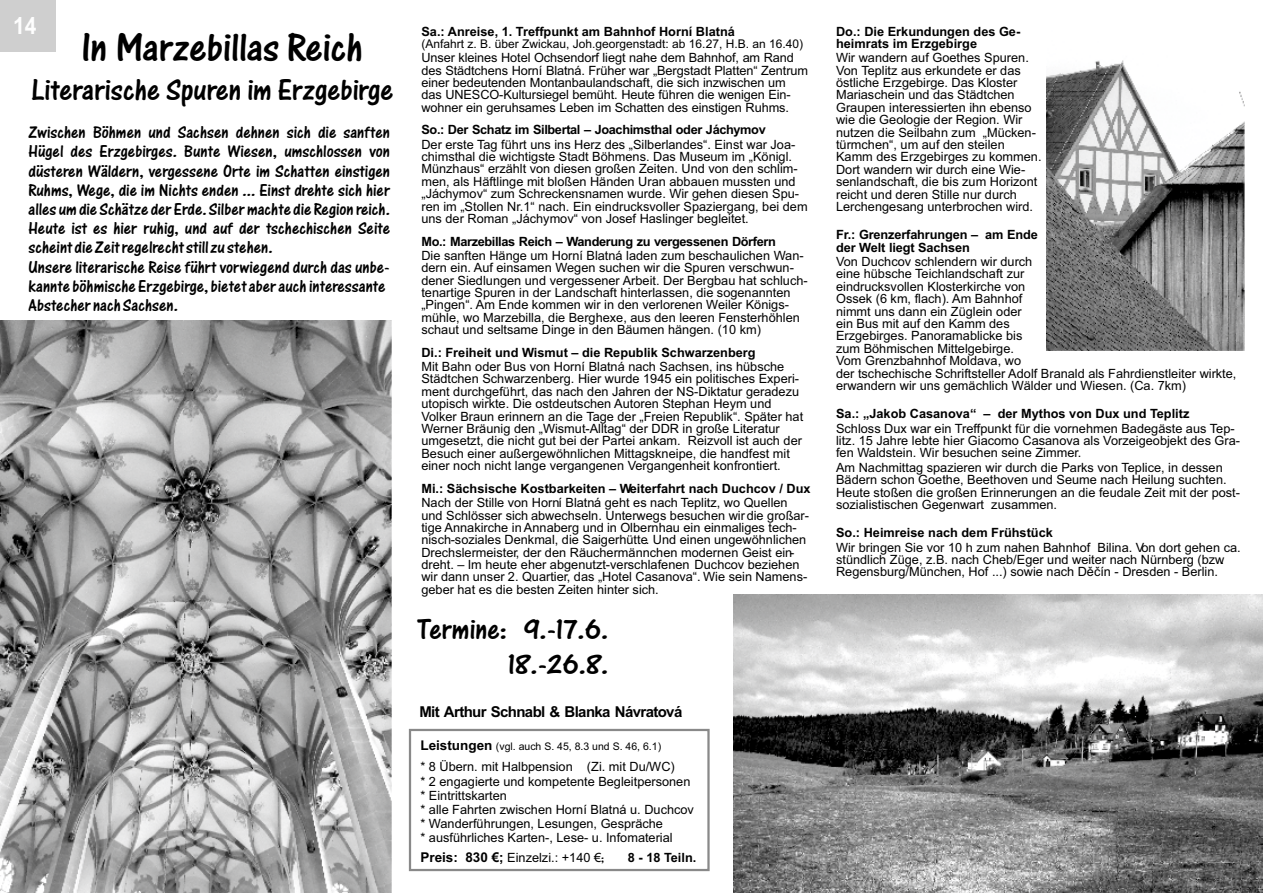
<style>
.page{position:relative;width:1263px;height:893px;background:#fff}
.page>*{position:absolute;margin:0;border:0;box-sizing:border-box;transform-origin:0 0}
.t1{font:42px "One Stroke Script LT";color:#000}
.t2{font:31.5px "One Stroke Script LT";color:#000}
.t3{font:30px/34.5px "One Stroke Script Let Plain";color:#000;text-align:right}
.t4{font:700 23.55px "Arial";color:#fefefe;scale:.89 1}
.t5{font:18px/19.2px "One Stroke Script LT";color:#000}
.t6{font:700 15px "Arial";letter-spacing:-.04em;color:#000}
.t7{font:12.75px/12.5px "Arial";color:#000}
.t8{font:700 12.75px/12.5px "Arial";color:#000}
.t9{font:700 12.75px "Arial";letter-spacing:-.03em;color:#000}
.t10{font:12px "Arial";color:#000}
.t11{font:10.5px "Arial";color:#000}
.s1{font-weight:700;font-size:13.5px}
.s2{font-family:"One Stroke Script LT"}
</style>
<div class="page">
<div style="left:0;top:0;width:55px;height:51px;background:#cfcfcf"></div>
<img style="left:733px;top:594px;width:530px;height:299px">
<img style="left:1047px;top:60px;width:197px;height:291px">
<div style="left:409px;top:729px;width:301px;height:142px;border:2px solid #898989"></div>
<img style="left:0;top:320px;width:392px;height:573px">
<h3 class="t4" style="left:13px;top:17px;width:28px">14</h3>
<h1 class="t1" style="left:81px;top:29px;width:283px">In Marzebillas Reich</h1>
<h2 class="t2" style="left:32px;top:76px;width:363px">Literarische Spuren im Erzgebirge</h2>
<p class="t5" style="left:29px;top:124px;width:363px">Zwischen Böhmen und Sachsen dehnen sich die sanften Hügel des Erzgebirges. Bunte Wiesen, umschlossen von düsteren Wäldern, vergessene Orte im Schatten einstigen Ruhms, Wege, die im Nichts enden ... Einst drehte sich hier alles um die Schätze der Erde. Silber machte die Region reich.<br>Heute ist es hier ruhig, und auf der tschechischen Seite scheint die Zeit regelrecht still zu stehen.<br>Unsere literarische Reise führt vorwiegend durch das unbe&shy;kannte böhmische Erzgebirge, bietet aber auch interessante Abstecher nach Sachsen.</p>
<p class="t8" style="left:421px;top:26px;width:315px">Sa.: Anreise, 1. Treffpunkt am Bahnhof Horní Blatná</p>
<p class="t10" style="left:421px;top:39px;width:383px">(Anfahrt z. B. über Zwickau, Joh.georgenstadt: ab 16.27, H.B. an 16.40)</p>
<p class="t7" style="left:421px;top:53px;width:388px">Unser kleines Hotel Ochsendorf liegt nahe dem Bahnhof, am Rand des Städtchens Horní Blatná. Früher war „Bergstadt Platten“ Zentrum einer bedeutenden Montanbaulandschaft, die sich inzwischen um das UNESCO-Kultursiegel bemüht. Heute führen die wenigen Ein&shy;wohner ein geruhsames Leben im Schatten des einstigen Ruhms.</p>
<p class="t9" style="left:421px;top:125px;width:346px">So.: Der Schatz im Silbertal – Joachimsthal oder Jáchymov</p>
<p class="t7" style="left:421px;top:139px;width:388px">Der erste Tag führt uns ins Herz des „Silberlandes“. Einst war Joa&shy;chimsthal die wichtigste Stadt Böhmens. Das Museum im „Königl.<br>Münzhaus“ erzählt von diesen großen Zeiten. Und von den schlim&shy;men, als Häftlinge mit bloßen Händen Uran abbauen mussten und „Jáchymov“ zum Schreckensnamen wurde. Wir gehen diesen Spu&shy;ren im „Stollen Nr.1“ nach. Ein eindrucksvoller Spaziergang, bei dem uns der Roman „Jáchymov“ von Josef Haslinger begleitet.</p>
<p class="t9" style="left:421px;top:236px;width:356px">Mo.: Marzebillas Reich – Wanderung zu vergessenen Dörfern</p>
<p class="t7" style="left:421px;top:250px;width:388px">Die sanften Hänge um Horní Blatná laden zum beschaulichen Wan&shy;dern ein. Auf einsamen Wegen suchen wir die Spuren verschwun&shy;dener Siedlungen und vergessener Arbeit. Der Bergbau hat schluch&shy;tenartige Spuren in der Landschaft hinterlassen, die sogenannten „Pingen“. Am Ende kommen wir in den verlorenen Weiler Königs&shy;mühle, wo Marzebilla, die Berghexe, aus den leeren Fensterhöhlen schaut und seltsame Dinge in den Bäumen hängen. (10 km)</p>
<p class="t8" style="left:421px;top:347px;width:336px">Di.: Freiheit und Wismut – die Republik Schwarzenberg</p>
<p class="t7" style="left:421px;top:362px;width:383px">Mit Bahn oder Bus von Horní Blatná nach Sachsen, ins hübsche Städtchen Schwarzenberg. Hier wurde 1945 ein politisches Experi&shy;ment durchgeführt, das nach den Jahren der NS-Diktatur geradezu utopisch wirkte. Die ostdeutschen Autoren Stephan Heym und Volker Braun erinnern an die Tage der „Freien Republik“. Später hat Werner Bräunig den „Wismut-Alltag“ der DDR in große Literatur umgesetzt, die nicht gut bei der Partei ankam. Reizvoll ist auch der Besuch einer außergewöhnlichen Mittagskneipe, die handfest mit einer noch nicht lange vergangenen Vergangenheit konfrontiert.</p>
<p class="t8" style="left:421px;top:483px;width:391px">Mi.: Sächsische Kostbarkeiten – Weiterfahrt nach Duchcov / Dux</p>
<p class="t7" style="left:421px;top:498px;width:389px">Nach der Stille von Horní Blatná geht es nach Teplitz, wo Quellen und Schlösser sich abwechseln. Unterwegs besuchen wir die großar&shy;tige Annakirche in Annaberg und in Olbernhau ein einmaliges tech&shy;nisch-soziales Denkmal, die Saigerhütte. Und einen ungewöhnlichen Drechslermeister, der den Räuchermännchen modernen Geist ein&shy;dreht. – Im heute eher abgenutzt-verschlafenen Duchcov beziehen wir dann unser 2. Quartier, das „Hotel Casanova“. Wie sein Namens&shy;geber hat es die besten Zeiten hinter sich.</p>
<h3 class="t3" style="left:416px;top:620px;width:194px">Termine: 9.-17.6.<br>18.-26.8.</h3>
<p class="t6" style="left:419px;top:706px;width:264px">Mit Arthur Schnabl &amp; Blanka Návratová</p>
<p class="t11" style="left:420px;top:742px;width:242px"><span class="s1">Leistungen</span> (vgl. auch S. 45, 8.3 und S. 46, 6.1)</p>
<p class="t7" style="left:420px;top:761px;width:275px;line-height:14.2px">* 8 Übern. mit Halbpension (Zi. mit Du/WC)<br>* 2 engagierte und kompetente Begleitpersonen * Eintrittskarten<br>* alle Fahrten zwischen Horní Blatná u. Duchcov * Wanderführungen, Lesungen, Gespräche<br>* ausführliches Karten-, Lese- u. Infomaterial</p>
<p class="t7" style="left:420px;top:853px;width:185px"><span class="s1">Preis: 830 €;</span> Einzelzi.: +140 €<span class="s2">;</span></p>
<p class="t8" style="left:628px;top:853px;width:70px">8 - 18 Teiln.</p>
<p class="t8" style="left:836px;top:26px;width:186px">Do.: Die Erkundungen des Ge&shy;heimrats im Erzgebirge</p>
<p class="t7" style="left:836px;top:53px;width:207px">Wir wandern auf Goethes Spuren.<br>Von Teplitz aus erkundete er das östliche Erzgebirge. Das Kloster<br>Mariaschein und das Städtchen<br>Graupen interessierten ihn ebenso wie die Geologie der Region. Wir nutzen die Seilbahn zum „Mücken&shy;türmchen“, um auf den steilen<br>Kamm des Erzgebirges zu kommen.<br>Dort wandern wir durch eine Wie&shy;senlandschaft, die bis zum Horizont reicht und deren Stille nur durch<br>Lerchengesang unterbrochen wird.</p>
<p class="t8" style="left:836px;top:230px;width:203px">Fr.: Grenzerfahrungen – am Ende der Welt liegt Sachsen</p>
<p class="t7" style="left:836px;top:256px;width:402px">Von Duchcov schlendern wir durch<br>eine hübsche Teichlandschaft zur<br>eindrucksvollen Klosterkirche von<br>Ossek (6 km, flach). Am Bahnhof<br>nimmt uns dann ein Züglein oder<br>ein Bus mit auf den Kamm des<br>Erzgebirges. Panoramablicke bis<br>zum Böhmischen Mittelgebirge.<br>Vom Grenzbahnhof Moldava, wo<br>der tschechische Schriftsteller Adolf Branald als Fahrdienstleiter wirkte, erwandern wir uns gemächlich Wälder und Wiesen. (Ca. 7km)</p>
<p class="t8" style="left:836px;top:409px;width:355px">Sa.: „Jakob Casanova“ – der Mythos von Dux und Teplitz</p>
<p class="t7" style="left:836px;top:423px;width:405px">Schloss Dux war ein Treffpunkt für die vornehmen Badegäste aus Tep&shy;litz. 15 Jahre lebte hier Giacomo Casanova als Vorzeigeobjekt des Gra&shy;fen Waldstein. Wir besuchen seine Zimmer.</p>
<p class="t7" style="left:836px;top:462px;width:405px">Am Nachmittag spazieren wir durch die Parks von Teplice, in dessen Bädern schon Goethe, Beethoven und Seume nach Heilung suchten.<br>Heute stoßen die großen Erinnerungen an die feudale Zeit mit der post&shy;sozialistischen Gegenwart zusammen.</p>
<p class="t8" style="left:836px;top:528px;width:218px">So.: Heimreise nach dem Frühstück</p>
<p class="t7" style="left:836px;top:542px;width:406px">Wir bringen Sie vor 10 h zum nahen Bahnhof Bilina. Von dort gehen ca. stündlich Züge, z.B. nach Cheb/Eger und weiter nach Nürnberg (bzw.<br>Regensburg/München, Hof ...) sowie nach Děčín - Dresden - Berlin.</p>
</div>
